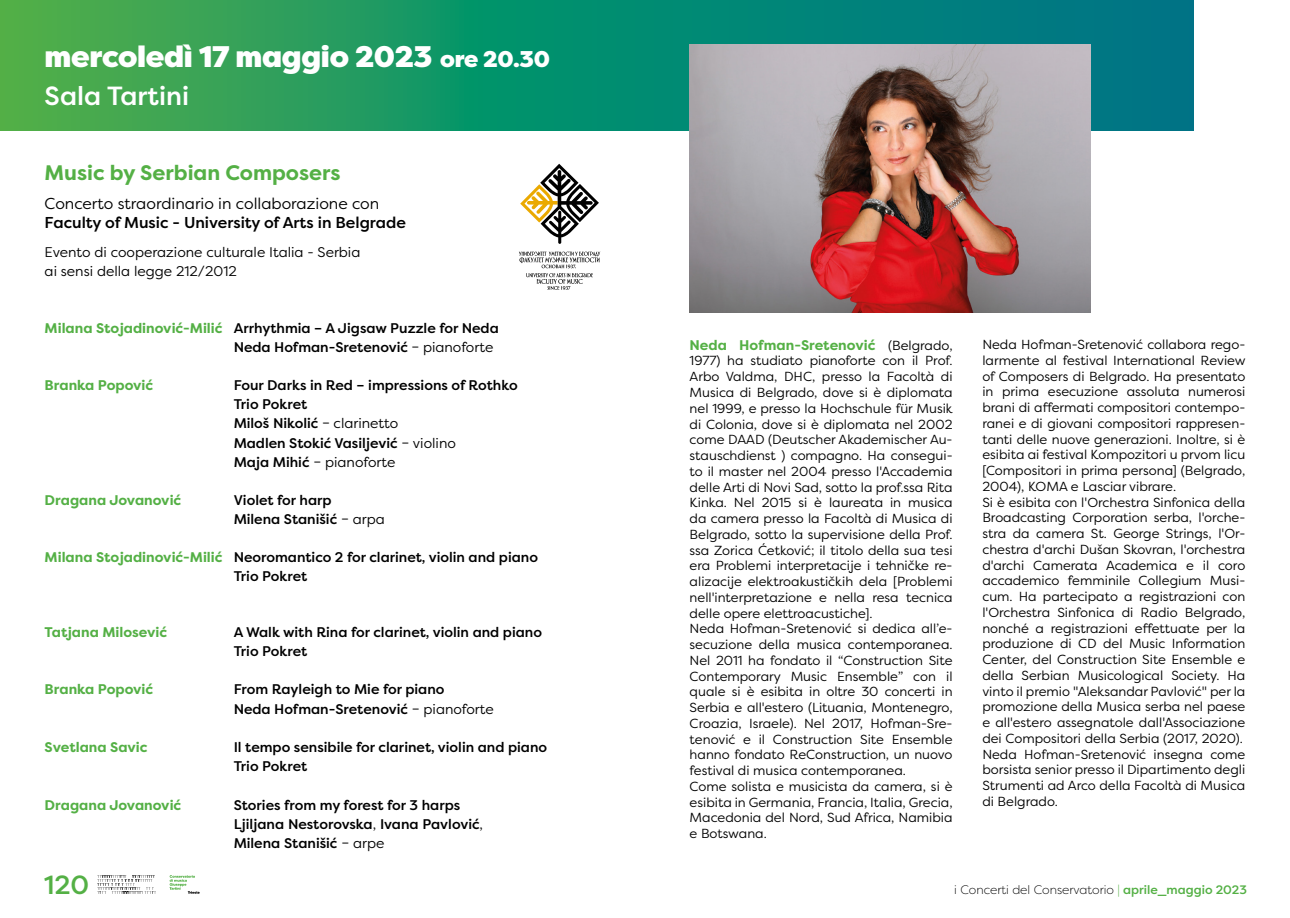
<style>
.page{position:relative;width:1290px;height:918px;background:#fff}
.page>*{position:absolute;margin:0;border:0;box-sizing:border-box;transform-origin:0 0}
.t1{font:900 29.75px "Filson Pro";letter-spacing:-.01em;color:#fff}
.t2{font:500 26.25px "Filson Pro";color:#fff}
.t3{font:500 26.25px "Filson Pro";color:#54b045}
.t4{font:700 21px "Filson Pro";color:#54b045}
.t5{font:500 15.75px "Filson Pro";color:#000}
.t6{font:15.75px "Filson Pro";color:#000}
.t7{font:500 14px/19.2px "Filson Pro";color:#000}
.t8{font:700 14px "Filson Pro";color:#54b045}
.t9{font:14px/19.2px "Filson Pro";color:#000}
.t10{font:13.12px/15.8px "Filson Pro";color:#000}
.t11{font:300 12.25px "Filson Pro";color:#000}
.s1{font-size:22.75px}
.s2{font-weight:700;color:#54b045}
.s3{font-weight:400}
.s4{font-weight:400;font-size:13.12px;color:#000}
.s5{color:#54b045}
.s6{font-weight:500;color:#54b045}
</style>
<div class="page">
<svg style="left:0;top:0;width:1193px;height:130px;background:#1a9367"></svg>
<svg style="left:97px;top:875px;width:59px;height:19px"></svg>
<svg style="left:170px;top:875px;width:30px;height:19px"></svg>
<img style="left:690px;top:45px;width:401px;height:267px">
<svg style="left:519px;top:252px;width:81px;height:38px"></svg>
<svg style="left:520px;top:164px;width:79px;height:80px"></svg>
<h1 class="t1" style="left:45px;top:38px;width:507px">mercoledì 17 maggio 2023 <span class="s1">ore 20.30</span></h1>
<h2 class="t2" style="left:45px;top:78px;width:146px">Sala Tartini</h2>
<h3 class="t4" style="left:45px;top:159px;width:298px">Music by Serbian Composers</h3>
<p class="t6" style="left:45px;top:193px;width:336px">Concerto straordinario in collaborazione con</p>
<p class="t5" style="left:45px;top:211px;width:363px">Faculty of Music - University of Arts in Belgrade</p>
<p class="t9" style="left:45px;top:242px;width:317px">Evento di cooperazione culturale Italia - Serbia ai sensi della legge 212/2012</p>
<p class="t7" style="left:234px;top:318px;width:267px;text-indent:-189px"><span class="s2">Milana Stojadinović-Milić</span> Arrhythmia – A Jigsaw Puzzle for Neda<br>Neda Hofman-Sretenović <span class="s3">– pianoforte</span></p>
<p class="t8" style="left:45px;top:376px;width:110px">Branka Popović</p>
<p class="t7" style="left:234px;top:375px;width:285px">Four Darks in Red – impressions of Rothko<br>Trio Pokret<br>Miloš Nikolić <span class="s3">– clarinetto<br></span>Madlen Stokić Vasiljević <span class="s3">– violino<br></span>Maja Mihić <span class="s3">– pianoforte</span></p>
<p class="t8" style="left:45px;top:491px;width:138px">Dragana Jovanović</p>
<p class="t7" style="left:234px;top:490px;width:153px">Violet for harp<br>Milena Stanišić <span class="s3">– arpa</span></p>
<p class="t7" style="left:234px;top:547px;width:306px;text-indent:-189px"><span class="s2">Milana Stojadinović-Milić</span> Neoromantico 2 for clarinet, violin and piano<br>Trio Pokret</p>
<p class="t8" style="left:45px;top:623px;width:124px">Tatjana Milosević</p>
<p class="t7" style="left:234px;top:623px;width:310px">A Walk with Rina for clarinet, violin and piano<br>Trio Pokret</p>
<p class="t8" style="left:45px;top:680px;width:110px">Branka Popović</p>
<p class="t7" style="left:234px;top:679px;width:262px">From Rayleigh to Mie for piano<br>Neda Hofman-Sretenović <span class="s3">– pianoforte</span></p>
<p class="t8" style="left:45px;top:738px;width:104px">Svetlana Savic</p>
<p class="t7" style="left:234px;top:737px;width:315px">Il tempo sensibile for clarinet, violin and piano<br>Trio Pokret</p>
<p class="t8" style="left:45px;top:796px;width:138px">Dragana Jovanović</p>
<p class="t7" style="left:234px;top:795px;width:251px">Stories from my forest for 3 harps<br>Ljiljana Nestorovska<span class="s3">,</span> Ivana Pavlović<span class="s3">,<br></span>Milena Stanišić <span class="s3">– arpe</span></p>
<p class="t8" style="left:690px;top:336px;width:264px">Neda Hofman-Sretenović <span class="s4">(Belgrado,</span></p>
<p class="t10" style="left:690px;top:353px;width:265px">1977) ha studiato pianoforte con il Prof.<br>Arbo Valdma, DHC, presso la Facoltà di Musica di Belgrado, dove si è diplomata nel 1999, e presso la Hochschule für Musik di Colonia, dove si è diplomata nel 2002 come DAAD (Deutscher Akademischer Au&shy;stauschdienst ) compagno. Ha consegui&shy;to il master nel 2004 presso l'Accademia delle Arti di Novi Sad, sotto la prof.ssa Rita Kinka. Nel 2015 si è laureata in musica da camera presso la Facoltà di Musica di Belgrado, sotto la supervisione della Prof. ssa Zorica Ćetković; il titolo della sua tesi era Problemi interpretacije i tehničke re&shy;alizacije elektroakustičkih dela [Problemi nell'interpretazione e nella resa tecnica delle opere elettroacustiche].<br>Neda Hofman-Sretenović si dedica all’e&shy;secuzione della musica contemporanea.<br>Nel 2011 ha fondato il “Construction Site Contemporary Music Ensemble” con il quale si è esibita in oltre 30 concerti in Serbia e all'estero (Lituania, Montenegro, Croazia, Israele). Nel 2017, Hofman-Sre&shy;tenović e il Construction Site Ensemble hanno fondato ReConstruction, un nuovo festival di musica contemporanea.<br>Come solista e musicista da camera, si è esibita in Germania, Francia, Italia, Grecia, Macedonia del Nord, Sud Africa, Namibia e Botswana.</p>
<p class="t10" style="left:982px;top:336px;width:265px">Neda Hofman-Sretenović collabora rego&shy;larmente al festival International Review of Composers di Belgrado. Ha presentato in prima esecuzione assoluta numerosi brani di affermati compositori contempo&shy;ranei e di giovani compositori rappresen&shy;tanti delle nuove generazioni. Inoltre, si è esibita ai festival Kompozitori u prvom licu [Compositori in prima persona] (Belgrado, 2004), KOMA e Lasciar vibrare.<br>Si è esibita con l'Orchestra Sinfonica della Broadcasting Corporation serba, l'orche&shy;stra da camera St. George Strings, l'Or&shy;chestra d'archi Dušan Skovran, l'orchestra d'archi Camerata Academica e il coro accademico femminile Collegium Musi&shy;cum. Ha partecipato a registrazioni con l'Orchestra Sinfonica di Radio Belgrado, nonché a registrazioni effettuate per la produzione di CD del Music Information Center, del Construction Site Ensemble e della Serbian Musicological Society. Ha vinto il premio "Aleksandar Pavlović" per la promozione della Musica serba nel paese e all'estero assegnatole dall'Associazione dei Compositori della Serbia (2017, 2020).<br>Neda Hofman-Sretenović insegna come borsista senior presso il Dipartimento degli Strumenti ad Arco della Facoltà di Musica di Belgrado.</p>
<h2 class="t3" style="left:44px;top:866px;width:47px">120</h2>
<p class="t11" style="left:954px;top:881px;width:294px">i Concerti del Conservatorio <span class="s5">|</span> <span class="s6">aprile_maggio 2023</span></p>
</div>
